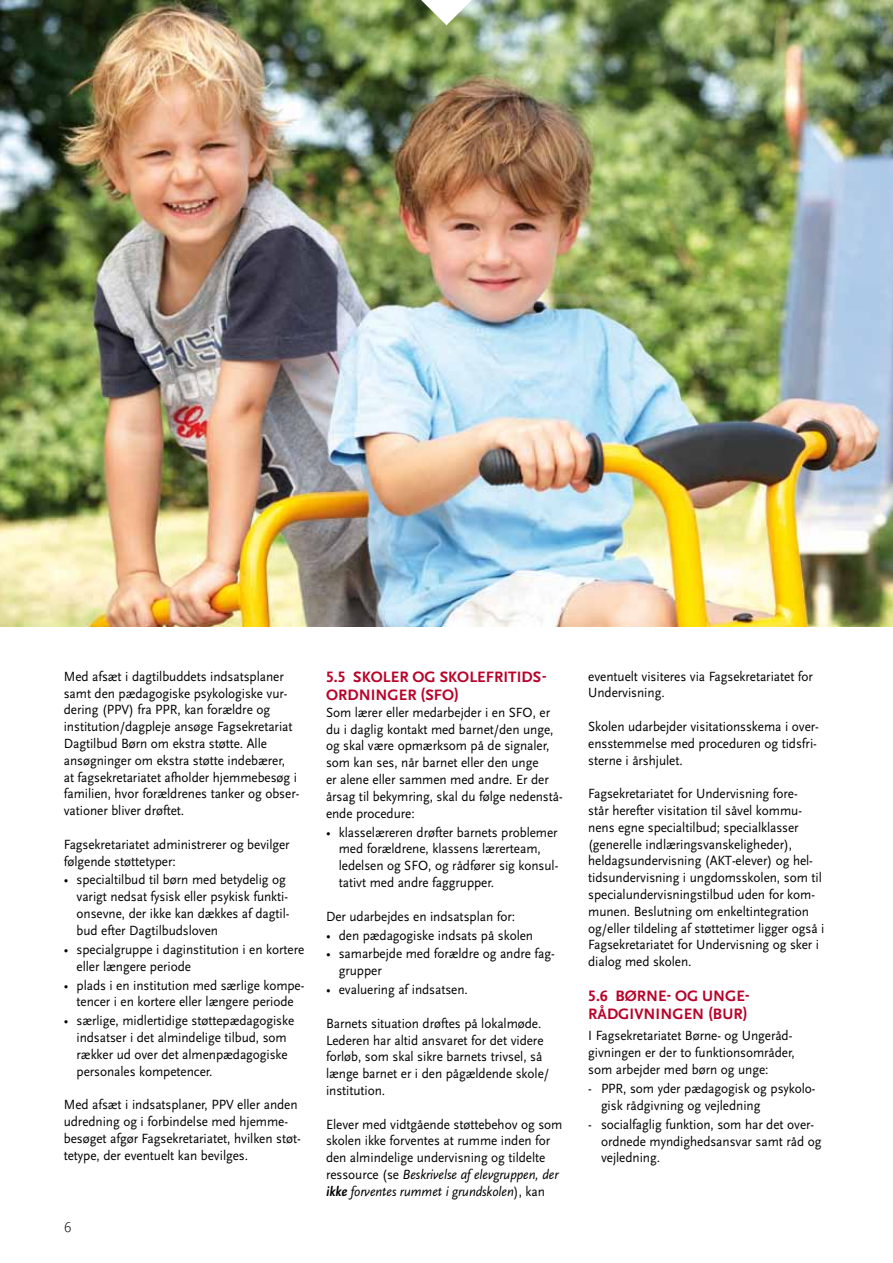
<style>
.page{position:relative;width:893px;height:1263px;background:#fff}
.page>*{position:absolute;margin:0;border:0;box-sizing:border-box;transform-origin:0 0}
.t1{font:700 15.75px/18px "Scala Sans OT";letter-spacing:.005em;color:#b80229}
.t2{font:300 15px "Scala Sans OT";color:#000}
.t3{font:13.95px/16.8px "Scala Sans OT";letter-spacing:-.005em;color:#000;scale:.95 1}
.s1{font-style:italic}
.s2{font-weight:700;font-style:italic}
</style>
<div class="page">
<img style="left:0;top:0;width:893px;height:626px">
<svg style="left:421px;top:0;width:51px;height:25px"></svg>
<p class="t3" style="left:64px;top:668px;width:249px">Med afsæt i dagtilbuddets indsatsplaner samt den pædagogiske psykologiske vur&shy;dering (PPV) fra PPR, kan forældre og institution/dagpleje ansøge Fagsekretariat Dagtilbud Børn om ekstra støtte. Alle ansøgninger om ekstra støtte indebærer,<br>at fagsekretariatet afholder hjemmebesøg i familien, hvor forældrenes tanker og obser&shy;vationer bliver drøftet.</p>
<p class="t3" style="left:64px;top:836px;width:239px">Fagsekretariatet administrerer og bevilger følgende støttetyper:</p>
<p class="t3" style="left:77px;top:871px;width:226px;text-indent:-13px">• specialtilbud til børn med betydelig og varigt nedsat fysisk eller psykisk funkti&shy;onsevne, der ikke kan dækkes af dagtil&shy;bud efter Dagtilbudsloven</p>
<p class="t3" style="left:77px;top:941px;width:241px;text-indent:-13px">• specialgruppe i daginstitution i en kortere eller længere periode</p>
<p class="t3" style="left:64px;top:976px;width:255px;text-align:center">• plads i en institution med særlige kompe&shy;tencer i en kortere eller længere periode</p>
<p class="t3" style="left:77px;top:1012px;width:231px;text-indent:-13px">• særlige, midlertidige støttepædagogiske indsatser i det almindelige tilbud, som rækker ud over det almenpædagogiske personales kompetencer.</p>
<p class="t3" style="left:64px;top:1096px;width:251px">Med afsæt i indsatsplaner, PPV eller anden udredning og i forbindelse med hjemme&shy;besøget afgør Fagsekretariatet, hvilken støt&shy;tetype, der eventuelt kan bevilges.</p>
<p class="t2" style="left:64px;top:1218px;width:9px">6</p>
<p class="t1" style="left:326px;top:668px;width:222px">5.5 SKOLER OG SKOLEFRITIDS -<br>ORDNINGER (SFO)</p>
<p class="t3" style="left:326px;top:704px;width:251px">Som lærer eller medarbejder i en SFO, er du i daglig kontakt med barnet/den unge, og skal være opmærksom på de signaler, som kan ses, når barnet eller den unge<br>er alene eller sammen med andre. Er der årsag til bekymring, skal du følge nedenstå&shy;ende procedure:</p>
<p class="t3" style="left:339px;top:824px;width:233px;text-indent:-13px">• klasselæreren drøfter barnets problemer med forældrene, klassens lærerteam, ledelsen og SFO, og rådfører sig konsul&shy;tativt med andre faggrupper.</p>
<p class="t3" style="left:326px;top:908px;width:201px">Der udarbejdes en indsatsplan for:</p>
<p class="t3" style="left:326px;top:926px;width:220px">• den pædagogiske indsats på skolen</p>
<p class="t3" style="left:339px;top:945px;width:229px;text-indent:-13px">• samarbejde med forældre og andre fag&shy;grupper</p>
<p class="t3" style="left:326px;top:981px;width:151px">• evaluering af indsatsen.</p>
<p class="t3" style="left:326px;top:1015px;width:236px">Barnets situation drøftes på lokalmøde.<br>Lederen har altid ansvaret for det videre forløb, som skal sikre barnets trivsel, så længe barnet er i den pågældende skole/ institution.</p>
<p class="t3" style="left:326px;top:1115px;width:250px">Elever med vidtgående støttebehov og som skolen ikke forventes at rumme inden for den almindelige undervisning og tildelte ressource (se <span class="s1">Beskrivelse af elevgruppen, der </span><span class="s2">ikke</span> <span class="s1">forventes rummet i grundskolen</span>), kan</p>
<p class="t3" style="left:588px;top:668px;width:238px">eventuelt visiteres via Fagsekretariatet for<br>Undervisning.</p>
<p class="t3" style="left:588px;top:718px;width:244px">Skolen udarbejder visitationsskema i over&shy;ensstemmelse med proceduren og tidsfri&shy;sterne i årshjulet.</p>
<p class="t3" style="left:588px;top:785px;width:250px">Fagsekretariatet for Undervisning fore-<br>står herefter visitation til såvel kommu&shy;nens egne specialtilbud; specialklasser (generelle indlæringsvanskeligheder), heldagsundervisning (AKT-elever) og hel&shy;tidsundervisning i ungdomsskolen, som til specialundervisningstilbud uden for kom&shy;munen. Beslutning om enkeltintegration og/eller tildeling af støttetimer ligger også i Fagsekretariatet for Undervisning og sker i dialog med skolen.</p>
<p class="t1" style="left:588px;top:987px;width:163px">5.6 BØRNE- OG UNGE-<br>RÅDGIVNINGEN (BUR</p>
<p class="t1" style="left:743px;top:1005px;width:6px">)</p>
<p class="t3" style="left:588px;top:1027px;width:219px">I Fagsekretariatet Børne- og Ungeråd&shy;givningen er der to funktionsområder, som arbejder med børn og unge:</p>
<p class="t3" style="left:601px;top:1080px;width:227px;text-indent:-13px">- PPR, som yder pædagogisk og psykolo&shy;gisk rådgivning og vejledning</p>
<p class="t3" style="left:601px;top:1116px;width:234px;text-indent:-13px">- socialfaglig funktion, som har det over&shy;ordnede myndighedsansvar samt råd og vejledning.</p>
</div>
